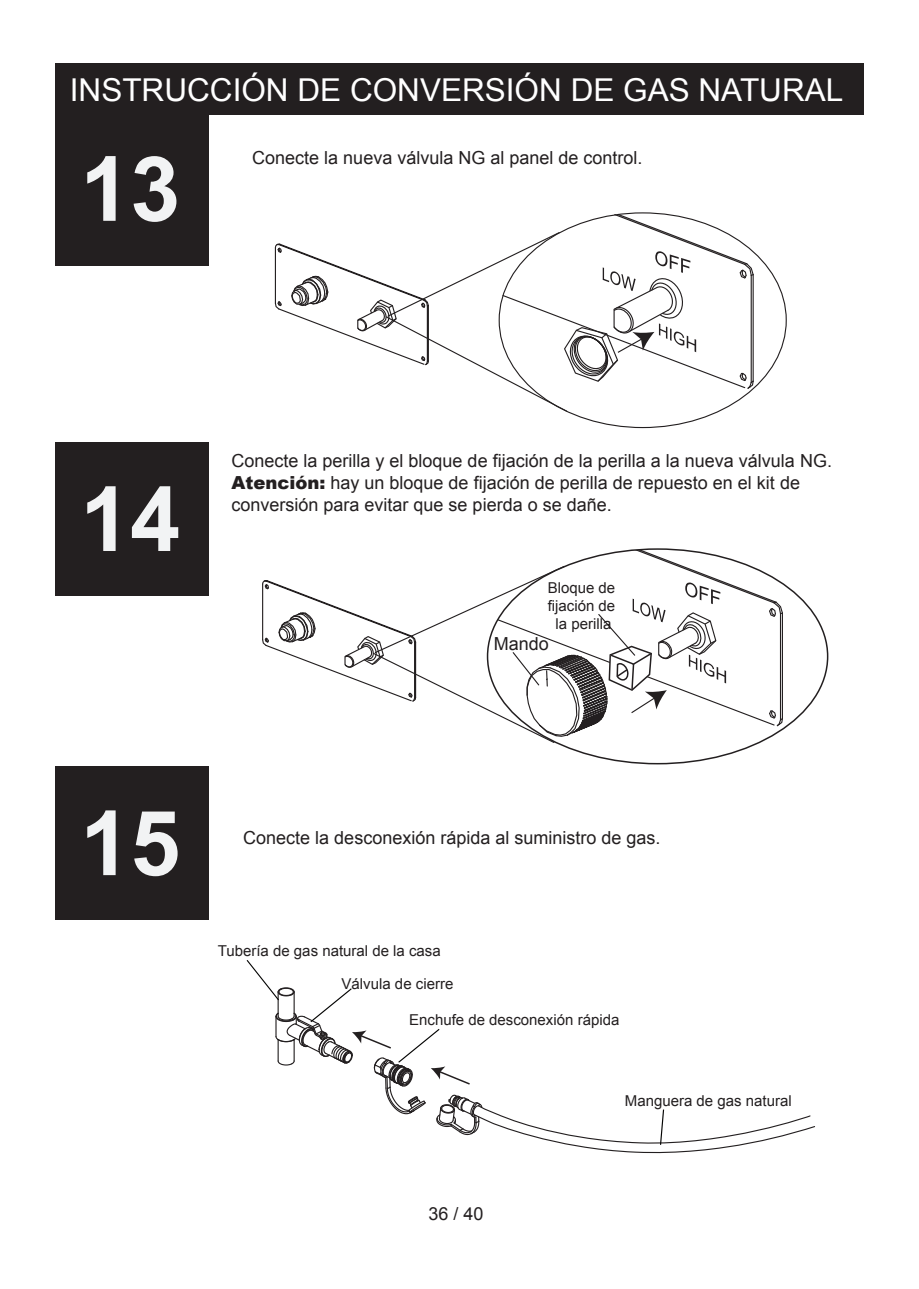
<style>
.page{position:relative;width:919px;height:1289px;background:#fff}
.page>*{position:absolute;margin:0;border:0;box-sizing:border-box;transform-origin:0 0}
.t1{font:700 90px "Arial";color:#f2f3f4}
.t2{font:31.5px "Arial";color:#fff}
.t3{font:18px/21.6px "Arial";color:#231f20}
.t4{font:15px/18px "Arial";color:#231f20;text-align:center}
.s1{font-weight:900}
</style>
<div class="page">
<div style="left:55px;top:63px;width:808px;height:51px;background:#231f20"></div>
<div style="left:55px;top:112px;width:153px;height:153px;background:#231f20"></div>
<div style="left:55px;top:442px;width:153px;height:153px;background:#231f20"></div>
<div style="left:55px;top:766px;width:153px;height:153px;background:#231f20"></div>
<svg style="left:274px;top:213px;width:480px;height:199px"></svg>
<svg style="left:246px;top:960px;width:569px;height:194px"></svg>
<svg style="left:566px;top:549px;width:218px;height:175px"></svg>
<svg style="left:768px;top:709px;width:15px;height:18px"></svg>
<svg style="left:768px;top:600px;width:15px;height:18px"></svg>
<svg style="left:262px;top:565px;width:464px;height:179px"></svg>
<h2 class="t2" style="left:70px;top:70px;width:775px">INSTRUCCIÓN DE CONVERSIÓN DE GAS NATURAL</h2>
<h1 class="t1" style="left:80px;top:129px;width:102px">13</h1>
<p class="t3" style="left:252px;top:147px;width:392px">Conecte la nueva válvula NG al panel de control.</p>
<h1 class="t1" style="left:80px;top:459px;width:102px">14</h1>
<p class="t3" style="left:231px;top:450px;width:602px">Conecte la perilla y el bloque de fijación de la perilla a la nueva válvula NG.<br><span class="s1">Atención:</span> hay un bloque de fijación de perilla de repuesto en el kit de conversión para evitar que se pierda o se dañe.</p>
<p class="t4" style="left:547px;top:579px;width:69px">Bloque de fijación de la perilla</p>
<p class="t3" style="left:493px;top:633px;width:57px">Mando</p>
<h1 class="t1" style="left:80px;top:783px;width:102px">15</h1>
<p class="t3" style="left:243px;top:826px;width:419px">Conecte la desconexión rápida al suministro de gas.</p>
<p class="t4" style="left:218px;top:941px;width:224px">Tubería de gas natural de la casa</p>
<p class="t4" style="left:341px;top:974px;width:113px">Válvula de cierre</p>
<p class="t4" style="left:409px;top:1010px;width:212px">Enchufe de desconexión rápida</p>
<p class="t3" style="left:428px;top:1202px;width:57px">36 / 40</p>
<p class="t4" style="left:624px;top:1091px;width:168px">Manguera de gas natural</p>
</div>
